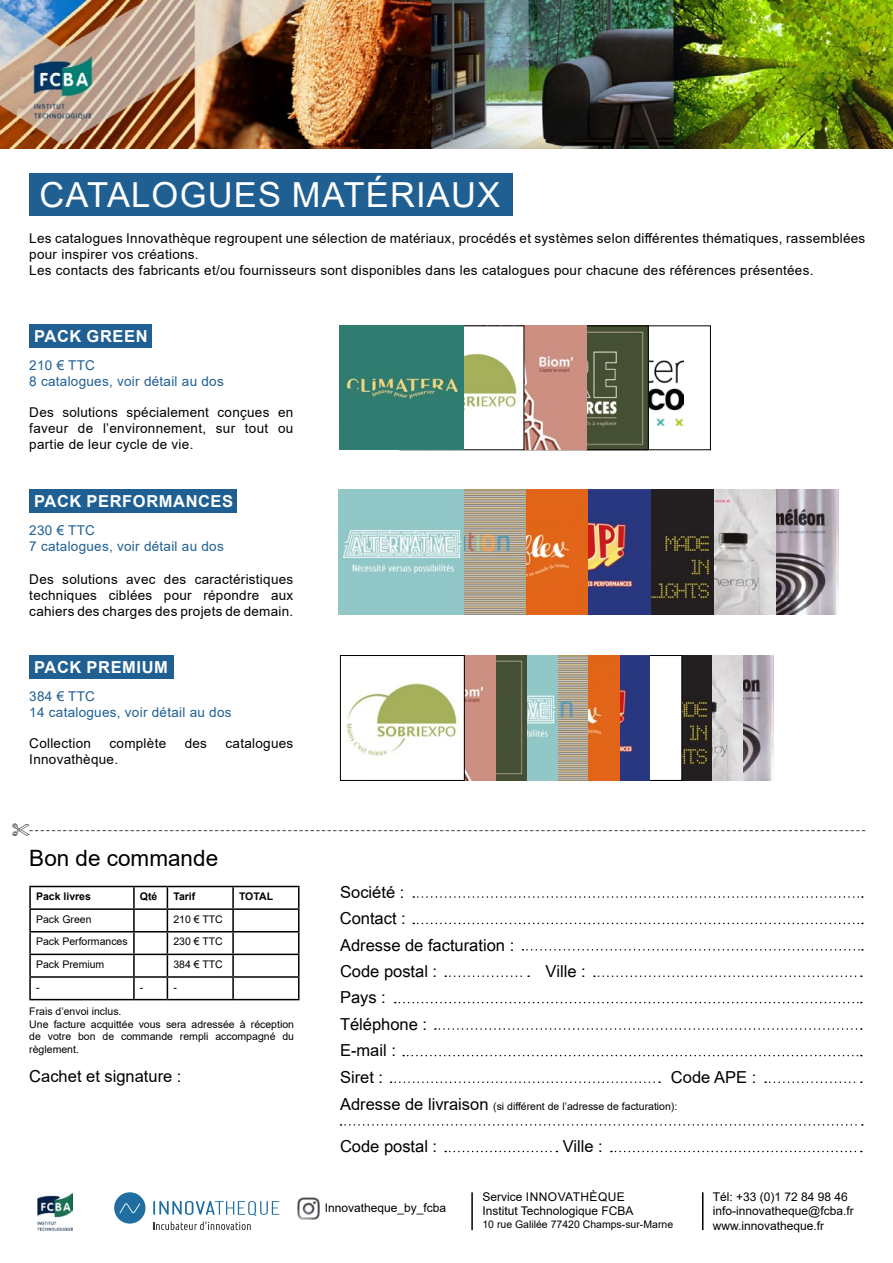
<style>
.page{position:relative;width:893px;height:1263px;background:#fff}
.page>*{position:absolute;margin:0;border:0;box-sizing:border-box;transform-origin:0 0}
.t1{font:34.5px "Arial";letter-spacing:.035em;color:#fff}
.t2{font:22.5px "Arial";color:#000}
.t3{font:16.5px/26.4px "Arial Unicode MS";color:#000}
.t4{font:16.5px/26.5px "Arial";color:#000}
.t5{font:700 16.5px "Arial";letter-spacing:.035em;color:#fff}
.t6{font:13.5px/16.2px "Arial";letter-spacing:.02em;color:#000;text-align:justify}
.t7{font:13.5px/16.2px "Arial";letter-spacing:.02em;color:#205f92}
.t8{font:12px/14.4px "Arial";color:#000}
.t9{font:10.5px/12.6px "Arial";color:#000}
.t10{font:700 10.5px "Arial";color:#000}
.s1{font-size:16.5px}
</style>
<div class="page">
<img style="left:0;top:0;width:893px;height:148px">
<img style="left:37px;top:1193px;width:35px;height:37px">
<div style="left:114px;top:1192px;width:31px;height:31px;background:#206da0;border-radius:50%"></div>
<svg style="left:120px;top:1203px;width:20px;height:10px"></svg>
<svg style="left:153px;top:1201px;width:126px;height:29px"></svg>
<hr style="left:471px;top:1192px;width:2px;height:38px;background:#000">
<hr style="left:702px;top:1192px;width:1px;height:38px;background:#000">
<svg style="left:395px;top:1002px;width:467px;height:1px"></svg>
<svg style="left:340px;top:1124px;width:523px;height:1px"></svg>
<svg style="left:435px;top:1028px;width:427px;height:2px"></svg>
<svg style="left:403px;top:1055px;width:459px;height:1px"></svg>
<svg style="left:391px;top:1081px;width:269px;height:2px"></svg>
<svg style="left:765px;top:1081px;width:97px;height:2px"></svg>
<svg style="left:522px;top:949px;width:341px;height:1px"></svg>
<svg style="left:445px;top:975px;width:84px;height:2px"></svg>
<svg style="left:594px;top:975px;width:268px;height:2px"></svg>
<svg style="left:445px;top:1151px;width:112px;height:1px"></svg>
<svg style="left:611px;top:1151px;width:251px;height:1px"></svg>
<img style="left:298px;top:1198px;width:22px;height:22px">
<svg style="left:413px;top:896px;width:450px;height:2px"></svg>
<svg style="left:413px;top:923px;width:450px;height:1px"></svg>
<div style="left:29px;top:173px;width:484px;height:43px;background:#205f92"></div>
<img style="left:648px;top:351px;width:36px;height:74px">
<div style="left:586px;top:326px;width:125px;height:124px;border:1px solid #000"></div>
<img style="left:586px;top:328px;width:60px;height:120px">
<div style="left:524px;top:326px;width:124px;height:124px;border:1px solid #000"></div>
<img style="left:524px;top:326px;width:62px;height:124px">
<img style="left:463px;top:347px;width:55px;height:85px">
<svg style="left:339px;top:326px;width:124px;height:124px;fill:#2f7d70"></svg>
<div style="left:29px;top:325px;width:123px;height:23px;background:#205f92"></div>
<img style="left:776px;top:489px;width:62px;height:125px">
<img style="left:464px;top:489px;width:312px;height:125px">
<img style="left:339px;top:489px;width:125px;height:126px">
<div style="left:29px;top:489px;width:208px;height:24px;background:#205f92"></div>
<img style="left:743px;top:655px;width:30px;height:126px">
<img style="left:712px;top:655px;width:31px;height:126px">
<img style="left:682px;top:655px;width:30px;height:126px">
<svg style="left:560px;top:657px;width:90px;height:122px"></svg>
<img style="left:465px;top:655px;width:93px;height:126px">
<img style="left:469px;top:681px;width:31px;height:73px">
<img style="left:465px;top:681px;width:4px;height:73px">
<img style="left:346px;top:683px;width:112px;height:73px">
<div style="left:340px;top:655px;width:125px;height:126px;border:1px solid #000"></div>
<div style="left:29px;top:655px;width:144px;height:24px;background:#205f92"></div>
<hr style="left:29px;top:886px;width:105px;height:1px;background:#000">
<hr style="left:29px;top:887px;width:2px;height:21px;background:#000">
<hr style="left:134px;top:886px;width:33px;height:1px;background:#000">
<hr style="left:133px;top:887px;width:2px;height:21px;background:#000">
<hr style="left:167px;top:886px;width:66px;height:1px;background:#000">
<hr style="left:233px;top:886px;width:66px;height:1px;background:#000">
<hr style="left:232px;top:887px;width:2px;height:21px;background:#000">
<hr style="left:29px;top:908px;width:105px;height:2px;background:#000">
<hr style="left:29px;top:910px;width:2px;height:21px;background:#000">
<hr style="left:134px;top:908px;width:33px;height:2px;background:#000">
<hr style="left:133px;top:910px;width:2px;height:21px;background:#000">
<hr style="left:167px;top:908px;width:66px;height:2px;background:#000">
<hr style="left:233px;top:908px;width:66px;height:2px;background:#000">
<hr style="left:232px;top:910px;width:2px;height:21px;background:#000">
<hr style="left:29px;top:931px;width:105px;height:1px;background:#000">
<hr style="left:29px;top:932px;width:2px;height:22px;background:#000">
<hr style="left:134px;top:931px;width:33px;height:1px;background:#000">
<hr style="left:133px;top:932px;width:2px;height:22px;background:#000">
<hr style="left:167px;top:931px;width:66px;height:1px;background:#000">
<hr style="left:233px;top:931px;width:66px;height:1px;background:#000">
<hr style="left:232px;top:932px;width:2px;height:22px;background:#000">
<hr style="left:29px;top:954px;width:105px;height:1px;background:#000">
<hr style="left:29px;top:955px;width:2px;height:21px;background:#000">
<hr style="left:134px;top:954px;width:33px;height:1px;background:#000">
<hr style="left:133px;top:955px;width:2px;height:21px;background:#000">
<hr style="left:167px;top:954px;width:66px;height:1px;background:#000">
<hr style="left:233px;top:954px;width:66px;height:1px;background:#000">
<hr style="left:232px;top:955px;width:2px;height:21px;background:#000">
<hr style="left:29px;top:976px;width:105px;height:2px;background:#000">
<hr style="left:29px;top:978px;width:2px;height:21px;background:#000">
<hr style="left:134px;top:976px;width:33px;height:2px;background:#000">
<hr style="left:133px;top:978px;width:2px;height:21px;background:#000">
<hr style="left:167px;top:976px;width:66px;height:2px;background:#000">
<svg style="left:167px;top:887px;width:1px;height:112px"></svg>
<hr style="left:233px;top:976px;width:66px;height:2px;background:#000">
<hr style="left:232px;top:978px;width:2px;height:21px;background:#000">
<svg style="left:298px;top:887px;width:1px;height:112px"></svg>
<hr style="left:29px;top:999px;width:105px;height:1px;background:#000">
<hr style="left:134px;top:999px;width:33px;height:1px;background:#000">
<hr style="left:167px;top:999px;width:66px;height:1px;background:#000">
<hr style="left:233px;top:999px;width:66px;height:1px;background:#000">
<svg style="left:29px;top:830px;width:836px;height:2px"></svg>
<h1 class="t1" style="left:40px;top:171px;width:462px">CATALOGUES MATÉRIAUX</h1>
<p class="t6" style="left:29px;top:230px;width:837px;text-align:left">Les catalogues Innovathèque regroupent une sélection de matériaux, procédés et systèmes selon différentes thématiques, rassemblées pour inspirer vos créations.<br>Les contacts des fabricants et/ou fournisseurs sont disponibles dans les catalogues pour chacune des références présentées.</p>
<p class="t5" style="left:34px;top:325px;width:115px">PACK GREEN</p>
<p class="t7" style="left:29px;top:357px;width:196px">210 € TTC<br>8 catalogues, voir détail au dos</p>
<p class="t6" style="left:29px;top:404px;width:265px">Des solutions spécialement conçues en faveur de l’environnement, sur tout ou partie de leur cycle de vie.</p>
<p class="t5" style="left:34px;top:490px;width:201px">PACK PERFORMANCES</p>
<p class="t7" style="left:29px;top:522px;width:196px">230 € TTC<br>7 catalogues, voir détail au dos</p>
<p class="t6" style="left:29px;top:571px;width:265px">Des solutions avec des caractéristiques techniques ciblées pour répondre aux cahiers des charges des projets de demain.</p>
<p class="t5" style="left:34px;top:656px;width:135px">PACK PREMIUM</p>
<p class="t7" style="left:29px;top:688px;width:204px">384 € TTC<br>14 catalogues, voir détail au dos</p>
<p class="t6" style="left:29px;top:735px;width:63px">Collection</p>
<p class="t6" style="left:110px;top:735px;width:58px">complète</p>
<p class="t6" style="left:185px;top:735px;width:24px">des</p>
<p class="t6" style="left:226px;top:735px;width:69px">catalogues</p>
<p class="t6" style="left:29px;top:751px;width:90px">Innovathèque.</p>
<h2 class="t2" style="left:29px;top:842px;width:190px">Bon de commande</h2>
<p class="t10" style="left:36px;top:889px;width:56px">Pack livres</p>
<p class="t10" style="left:140px;top:889px;width:19px">Qté</p>
<p class="t10" style="left:173px;top:889px;width:23px">Tarif</p>
<p class="t10" style="left:239px;top:889px;width:36px">TOTAL</p>
<p class="t9" style="left:36px;top:913px;width:57px">Pack Green</p>
<p class="t9" style="left:173px;top:913px;width:51px">210 € TTC</p>
<p class="t9" style="left:36px;top:935px;width:93px">Pack Performances</p>
<p class="t9" style="left:173px;top:935px;width:51px">230 € TTC</p>
<p class="t9" style="left:36px;top:958px;width:70px">Pack Premium</p>
<p class="t9" style="left:173px;top:958px;width:51px">384 € TTC</p>
<p class="t9" style="left:36px;top:980px;width:5px">-</p>
<p class="t9" style="left:140px;top:980px;width:5px">-</p>
<p class="t9" style="left:173px;top:980px;width:5px">-</p>
<p class="t9" style="left:29px;top:1005px;width:266px">Frais d’envoi inclus.<br>Une facture acquittée vous sera adressée à réception de votre bon de commande rempli accompagné du règlement.</p>
<p class="t4" style="left:29px;top:1063px;width:154px">Cachet et signature :</p>
<p class="t4" style="left:340px;top:878px;width:66px">Société :</p>
<p class="t3" style="left:340px;top:905px;width:68px">Contact :</p>
<p class="t3" style="left:340px;top:931px;width:176px">Adresse de facturation :<br>Code postal :</p>
<p class="t3" style="left:340px;top:984px;width:89px">Pays :<br>Téléphone :</p>
<p class="t4" style="left:340px;top:1037px;width:57px">E-mail :<br>Siret :</p>
<p class="t3" style="left:546px;top:957px;width:42px">Ville :</p>
<p class="t4" style="left:671px;top:1064px;width:87px">Code APE :</p>
<p class="t9" style="left:340px;top:1099px;width:339px"><span class="s1">Adresse de livraison</span> (si différent de l’adresse de facturation):</p>
<p class="t3" style="left:340px;top:1133px;width:99px">Code postal :</p>
<p class="t4" style="left:563px;top:1133px;width:42px">Ville :</p>
<p class="t8" style="left:325px;top:1201px;width:123px">Innovatheque_by_fcba</p>
<p class="t8" style="left:482px;top:1189px;width:153px">Service INNOVATHÈQUE<br>Institut Technologique FCBA</p>
<p class="t9" style="left:482px;top:1218px;width:192px">10 rue Galilée 77420 Champs-sur-Marne</p>
<p class="t8" style="left:713px;top:1189px;width:142px">Tél: +33 (0)1 72 84 98 46 info-innovatheque@fcba.fr www.innovatheque.fr</p>
</div>
